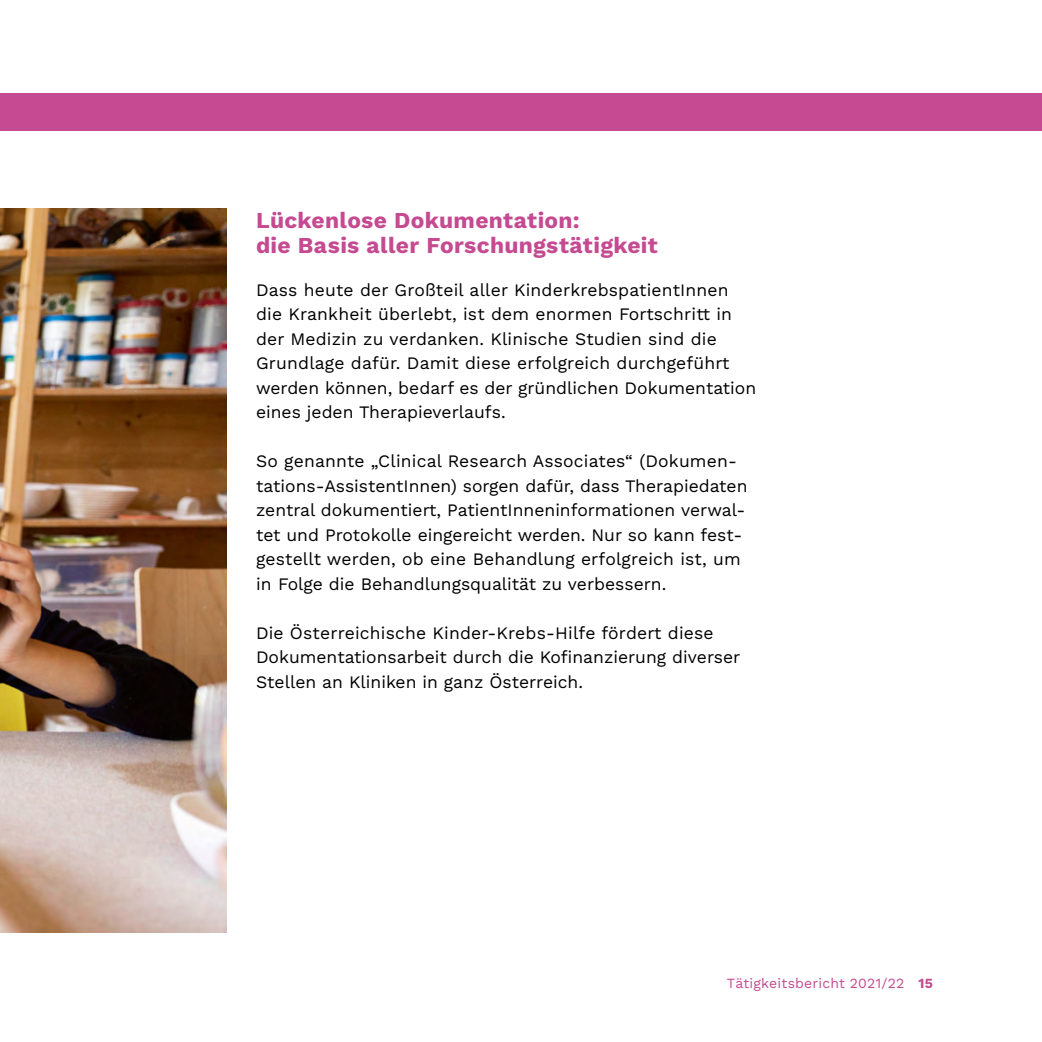
<style>
.page{position:relative;width:1042px;height:1042px;background:#fff}
.page>*{position:absolute;margin:0;border:0;box-sizing:border-box;transform-origin:0 0}
.t1{font:700 22.75px/24.5px "Work Sans";letter-spacing:.015em;color:#c54a91}
.Fließtext_WorkSans{font:17.5px/24.5px "Work Sans";color:#000}
.t2{font:14px "Work Sans";letter-spacing:.015em;color:#c54a91}
.s1{font-weight:700}
</style>
<div class="page">
<img style="left:0;top:208px;width:226px;height:725px">
<div style="left:0;top:93px;width:1042px;height:37px;background:#c54a91"></div>
<h2 class="t1" style="left:256px;top:207px;width:403px">Lückenlose Dokumentation:<br>die Basis aller Forschungstätigkeit</h2>
<p class="Fließtext_WorkSans" style="left:256px;top:277px;width:502px">Dass heute der Großteil aller KinderkrebspatientInnen die Krankheit überlebt, ist dem enormen Fortschritt in der Medizin zu verdanken. Klinische Studien sind die Grundlage dafür. Damit diese erfolgreich durchgeführt werden können, bedarf es der gründlichen Dokumentation eines jeden Therapieverlaufs.</p>
<p class="Fließtext_WorkSans" style="left:256px;top:448px;width:493px">So genannte „Clinical Research Associates“ (Dokumen&shy;tations-AssistentInnen) sorgen dafür, dass Therapiedaten zentral dokumentiert, PatientInneninformationen verwal&shy;tet und Protokolle eingereicht werden. Nur so kann fest&shy;gestellt werden, ob eine Behandlung erfolgreich ist, um in Folge die Behandlungsqualität zu verbessern.</p>
<p class="Fließtext_WorkSans" style="left:256px;top:620px;width:486px">Die Österreichische Kinder-Krebs-Hilfe fördert diese<br>Dokumentationsarbeit durch die Kofinanzierung diverser<br>Stellen an Kliniken in ganz Österreich.</p>
<p class="t2" style="left:727px;top:972px;width:207px">Tätigkeitsbericht 2021/22 <span class="s1">15</span></p>
</div>
